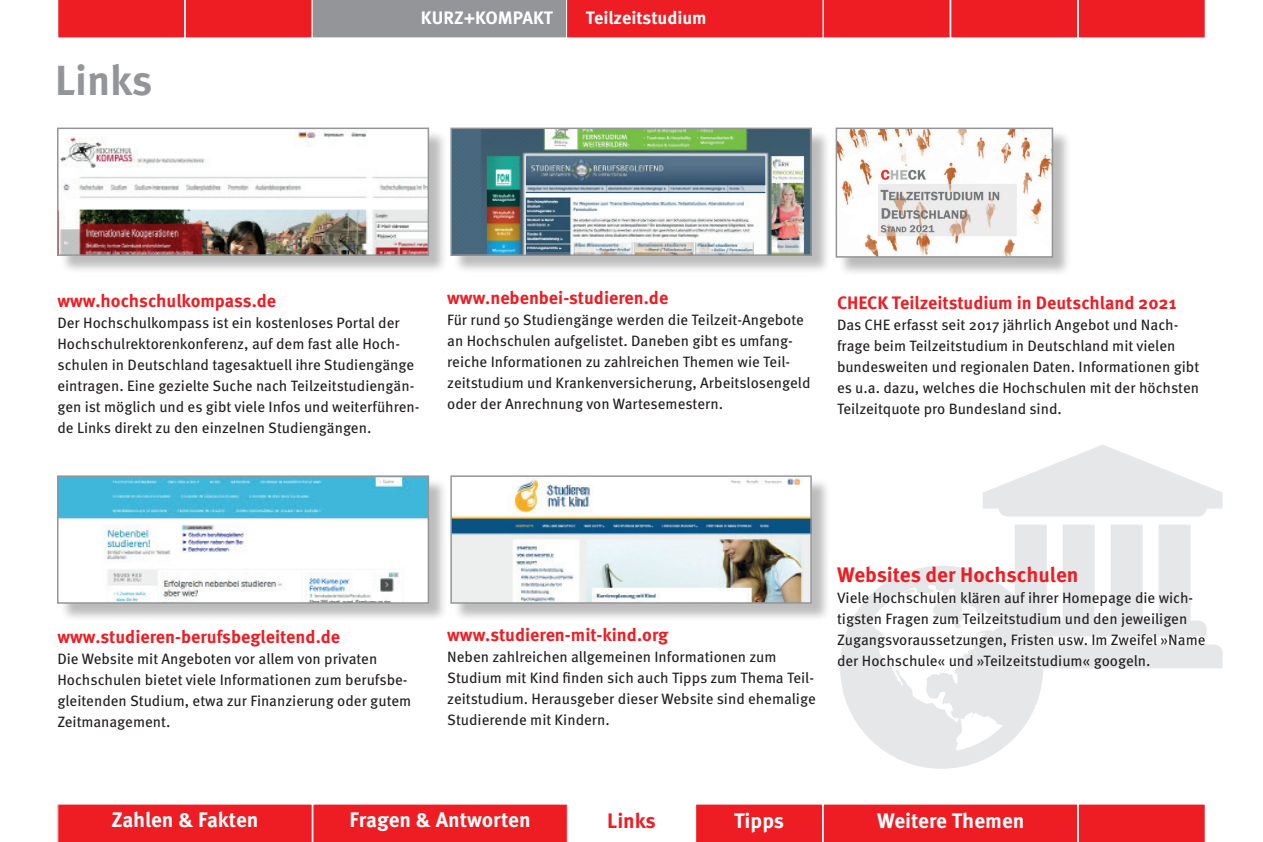
<style>
.page{position:relative;width:1263px;height:842px;background:#fff}
.page>*{position:absolute;margin:0;border:0;box-sizing:border-box;transform-origin:0 0}
.t1{font:700 42px "Meta Pro";letter-spacing:-.005em;color:#939598}
.t2{font:700 21px "Meta Pro";color:#fff}
.t3{font:700 21px "Meta Pro";color:#ee1d23}
.t4{font:700 18px "Meta Pro";color:#ee1d23}
.t5{font:700 18px "Meta Pro";color:#fff}
.t6{font:15px/21px "Meta Pro";color:#231f20}
</style>
<div class="page">
<svg style="left:983px;top:445px;width:239px;height:223px;fill:#e6e7e9"></svg>
<svg style="left:840px;top:566px;width:203px;height:203px"></svg>
<div style="left:59px;top:130px;width:389px;height:145px;background:#231f20;opacity:.3"></div>
<img style="left:60px;top:131px;width:366px;height:122px">
<div style="left:57px;top:128px;width:372px;height:128px;border:2px solid #939598"></div>
<div style="left:453px;top:130px;width:378px;height:145px;background:#231f20;opacity:.3"></div>
<img style="left:453px;top:131px;width:356px;height:122px">
<div style="left:450px;top:128px;width:362px;height:128px;border:2px solid #939598"></div>
<div style="left:59px;top:478px;width:389px;height:144px;background:#231f20;opacity:.3"></div>
<img style="left:60px;top:478px;width:366px;height:123px">
<div style="left:57px;top:475px;width:372px;height:129px;border:2px solid #939598"></div>
<div style="left:453px;top:478px;width:378px;height:144px;background:#231f20;opacity:.3"></div>
<img style="left:453px;top:478px;width:356px;height:123px">
<div style="left:450px;top:475px;width:362px;height:129px;border:2px solid #939598"></div>
<svg style="left:58px;top:0;width:1147px;height:38px;background:#da3c41"></svg>
<svg style="left:57px;top:804px;width:1148px;height:38px;background:#f03a40"></svg>
<div style="left:838px;top:130px;width:234px;height:146px;background:#231f20;opacity:.3"></div>
<img style="left:839px;top:131px;width:211px;height:124px">
<div style="left:836px;top:128px;width:217px;height:130px;border:2px solid #939598"></div>
<h1 class="t1" style="left:55px;top:48px;width:99px">Links</h1>
<p class="t5" style="left:421px;top:4px;width:133px">KURZ+KOMPAKT</p>
<p class="t5" style="left:586px;top:4px;width:122px">Teilzeitstudium</p>
<p class="t4" style="left:57px;top:286px;width:220px">www.hochschulkompass.de</p>
<p class="t6" style="left:57px;top:311px;width:364px">Der Hochschulkompass ist ein kostenloses Portal der Hochschulrektorenkonferenz, auf dem fast alle Hoch&shy;schulen in Deutschland tagesaktuell ihre Studiengänge eintragen. Eine gezielte Suche nach Teilzeitstudiengän&shy;gen ist möglich und es gibt viele Infos und weiterführen&shy;de Links direkt zu den einzelnen Studiengängen.</p>
<p class="t4" style="left:447px;top:284px;width:223px">www.nebenbei-studieren.de</p>
<p class="t6" style="left:447px;top:309px;width:365px">Für rund 50 Studiengänge werden die Teilzeit-Angebote an Hochschulen aufgelistet. Daneben gibt es umfang&shy;reiche Informationen zu zahlreichen Themen wie Teil&shy;zeitstudium und Krankenversicherung, Arbeitslosengeld oder der Anrechnung von Wartesemestern.</p>
<p class="t4" style="left:837px;top:289px;width:341px">CHECK Teilzeitstudium in Deutschland 2021</p>
<p class="t6" style="left:837px;top:313px;width:364px">Das CHE erfasst seit 2017 jährlich Angebot und Nach&shy;frage beim Teilzeitstudium in Deutschland mit vielen bundesweiten und regionalen Daten. Informationen gibt es u.a. dazu, welches die Hochschulen mit der höchsten Teilzeitquote pro Bundesland sind.</p>
<p class="t4" style="left:57px;top:622px;width:284px">www.studieren-berufsbegleitend.de</p>
<p class="t6" style="left:57px;top:647px;width:355px">Die Website mit Angeboten vor allem von privaten Hochschulen bietet viele Informationen zum berufsbe&shy;gleitenden Studium, etwa zur Finanzierung oder gutem Zeitmanagement.</p>
<p class="t4" style="left:447px;top:620px;width:223px">www.studieren-mit-kind.org</p>
<p class="t6" style="left:447px;top:645px;width:370px">Neben zahlreichen allgemeinen Informationen zum Studium mit Kind finden sich auch Tipps zum Thema Teil&shy;zeitstudium. Herausgeber dieser Website sind ehemalige Studierende mit Kindern.</p>
<h2 class="t3" style="left:837px;top:558px;width:243px">Websites der Hochschulen</h2>
<p class="t6" style="left:837px;top:586px;width:370px">Viele Hochschulen klären auf ihrer Homepage die wich&shy;tigsten Fragen zum Teilzeitstudium und den jeweiligen Zugangsvoraussetzungen, Fristen usw. Im Zweifel »Name der Hochschule« und »Teilzeitstudium« googeln.</p>
<h2 class="t2" style="left:111px;top:804px;width:149px">Zahlen &amp; Fakten</h2>
<h2 class="t2" style="left:350px;top:804px;width:183px">Fragen &amp; Antworten</h2>
<h2 class="t3" style="left:607px;top:804px;width:50px">Links</h2>
<h2 class="t2" style="left:734px;top:804px;width:52px">Tipps</h2>
<h2 class="t2" style="left:877px;top:804px;width:149px">Weitere Themen</h2>
</div>
